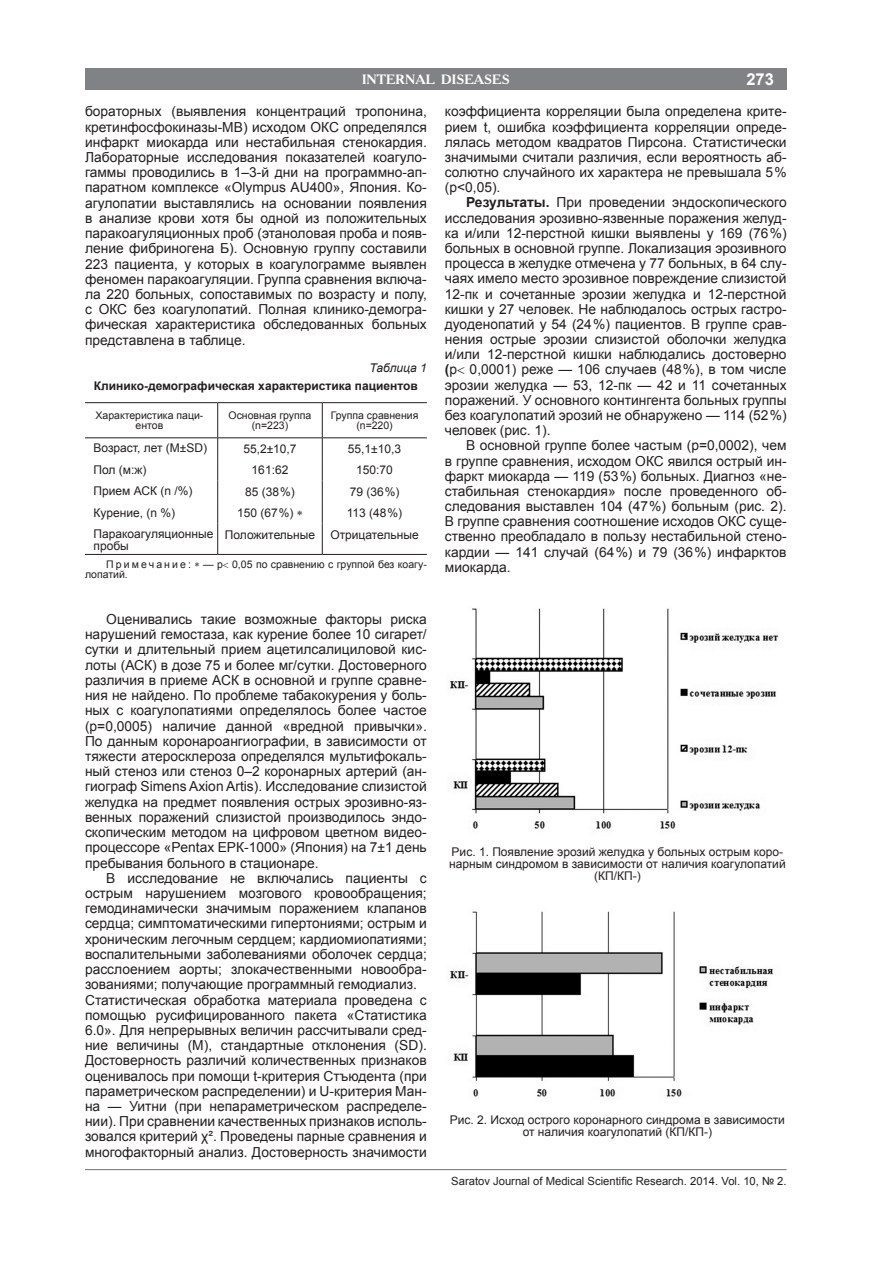
<style>
.page{position:relative;width:893px;height:1263px;background:#fff}
.page>*{position:absolute;margin:0;border:0;box-sizing:border-box;transform-origin:0 0}
.t1{font:700 16.5px "Arial";color:#fff}
.Основной_текст{font:13.8px/15.1px "Arial";color:#231f20;text-align:justify}
.t2{font:700 13.5px "Academy C";color:#fff}
.Подрисуночная{font:12px/12px "Arial";color:#231f20;text-align:center}
.Таблица_хвост{font:12px "Arial";color:#231f20}
.Таблица_боковик{font:12px/12px "Arial";color:#231f20}
.Таблица_заголовок{font:700 12px "Arial";color:#231f20}
.Таблица{font:italic 12px "Arial";color:#231f20}
.t3{font:11.25px "Arial";color:#231f20}
.Таблица_головка{font:10.5px/10.5px "Arial";color:#231f20;text-align:center}
.Таблица_сноска{font:10.5px/10.5px "Arial";color:#231f20}
.s1{font-weight:700}
</style>
<div class="page">
<hr style="left:85px;top:1169px;width:702px;height:1px;background:#808285">
<div style="left:85px;top:68px;width:702px;height:21px;background:#808285"></div>
<hr style="left:218px;top:402px;width:104px;height:1px;background:#231f20">
<hr style="left:218px;top:437px;width:104px;height:1px;background:#231f20">
<svg style="left:217px;top:438px;width:1px;height:85px"></svg>
<hr style="left:217px;top:523px;width:1px;height:31px;background:#231f20">
<hr style="left:85px;top:402px;width:133px;height:1px;background:#231f20">
<hr style="left:217px;top:403px;width:1px;height:34px;background:#231f20">
<hr style="left:85px;top:437px;width:133px;height:1px;background:#231f20">
<svg style="left:322px;top:438px;width:1px;height:85px"></svg>
<hr style="left:322px;top:523px;width:1px;height:31px;background:#231f20">
<hr style="left:322px;top:402px;width:105px;height:1px;background:#231f20">
<hr style="left:322px;top:403px;width:1px;height:34px;background:#231f20">
<hr style="left:322px;top:437px;width:105px;height:1px;background:#231f20">
<hr style="left:85px;top:554px;width:133px;height:1px;background:#231f20">
<hr style="left:218px;top:554px;width:104px;height:1px;background:#231f20">
<hr style="left:322px;top:554px;width:105px;height:1px;background:#231f20">
<img style="left:450px;top:608px;width:329px;height:221px">
<img style="left:450px;top:911px;width:323px;height:186px">
<p class="t1" style="left:746px;top:68px;width:29px">273</p>
<p class="t2" style="left:362px;top:71px;width:149px">INTERNAL DISEASES</p>
<p class="Основной_текст" style="left:85px;top:104px;width:343px">бораторных (выявления концентраций тропонина, кретинфосфокиназы-МВ) исходом ОКС определялся инфаркт миокарда или нестабильная стенокардия.<br>Лабораторные исследования показателей коагуло&shy;гаммы проводились в 1–3‑й дни на программно-ап&shy;паратном комплексе «Olympus AU400», Япония. Ко&shy;агулопатии выставлялись на основании появления в анализе крови хотя бы одной из положительных паракоагуляционных проб (этаноловая проба и появ&shy;ление фибриногена Б). Основную группу составили 223 пациента, у которых в коагулограмме выявлен феномен паракоагуляции. Группа сравнения включа&shy;ла 220 больных, сопоставимых по возрасту и полу, с ОКС без коагулопатий. Полная клинико-демогра&shy;фическая характеристика обследованных больных представлена в таблице.</p>
<p class="Таблица" style="left:369px;top:360px;width:59px">Таблица 1</p>
<p class="Таблица_заголовок" style="left:94px;top:378px;width:325px">Клинико-демографическая характеристика пациентов</p>
<p class="Таблица_головка" style="left:96px;top:410px;width:109px">Характеристика паци&shy;ентов</p>
<p class="Таблица_головка" style="left:229px;top:410px;width:84px">Основная группа</p>
<p class="Основной_текст" style="left:445px;top:104px;width:343px">коэффициента корреляции была определена крите&shy;рием t, ошибка коэффициента корреляции опреде&shy;лялась методом квадратов Пирсона. Статистически значимыми считали различия, если вероятность аб&shy;солютно случайного их характера не превышала 5 % (р&lt;0,05).</p>
<p class="Основной_текст" style="left:445px;top:195px;width:343px;text-indent:21px"><span class="s1">Результаты.</span> При проведении эндоскопического исследования эрозивно-язвенные поражения желуд&shy;ка и/или 12‑перстной кишки выявлены у 169 (76 %) больных в основной группе. Локализация эрозивного процесса в желудке отмечена у 77 больных, в 64 слу&shy;чаях имело место эрозивное повреждение слизистой 12‑пк и сочетанные эрозии желудка и 12‑перстной кишки у 27 человек. Не наблюдалось острых гастро&shy;дуоденопатий у 54 (24 %) пациентов. В группе срав&shy;нения острые эрозии слизистой оболочки желудка и/или 12‑перстной кишки наблюдались достоверно <span class="s1">(</span>р 0,0001) реже — 106 случаев (48 %), в том числе эрозии желудка — 53, 12‑пк — 42 и 11 сочетанных поражений. У основного контингента больных группы без коагулопатий эрозий не обнаружено — 114 (52 %) человек (рис. 1).</p>
<p class="Основной_текст" style="left:445px;top:438px;width:343px;text-indent:21px">В основной группе более частым (р=0,0002), чем в группе сравнения, исходом ОКС явился острый ин&shy;фаркт миокарда — 119 (53 %) больных. Диагноз «не&shy;стабильная стенокардия» после проведенного об&shy;следования выставлен 104 (47 %) больным (рис. 2).<br>В группе сравнения соотношение исходов ОКС суще&shy;ственно преобладало в пользу нестабильной стено&shy;кардии — 141 случай (64 %) и 79 (36 %) инфарктов миокарда.</p>
<p class="Таблица_головка" style="left:331px;top:410px;width:89px">Группа сравнения</p>
<p class="Таблица_головка" style="left:356px;top:420px;width:38px">(n=220)</p>
<p class="Таблица_головка" style="left:252px;top:420px;width:38px">(n=223)</p>
<p class="Таблица_боковик" style="left:94px;top:442px;width:115px">Возраст, лет (М±SD)</p>
<p class="Таблица_хвост" style="left:243px;top:440px;width:55px">55,2±10,7</p>
<p class="Таблица_хвост" style="left:348px;top:440px;width:55px">55,1±10,3</p>
<p class="Таблица_боковик" style="left:94px;top:464px;width:54px">Пол (м:ж)</p>
<p class="Таблица_хвост" style="left:252px;top:462px;width:38px">161:62</p>
<p class="Таблица_хвост" style="left:356px;top:462px;width:38px">150:70</p>
<p class="Таблица_боковик" style="left:94px;top:485px;width:100px">Прием АСК (n /%)</p>
<p class="Таблица_хвост" style="left:245px;top:483px;width:51px">85 (38 %)</p>
<p class="Таблица_хвост" style="left:350px;top:483px;width:51px">79 (36 %)</p>
<p class="Таблица_боковик" style="left:94px;top:507px;width:83px">Курение, (n %)</p>
<p class="Таблица_хвост" style="left:237px;top:505px;width:58px">150 (67 %)</p>
<p class="Таблица_хвост" style="left:347px;top:505px;width:57px">113 (48 %)</p>
<p class="Таблица_боковик" style="left:94px;top:528px;width:121px">Паракоагуляционные пробы</p>
<p class="Таблица_хвост" style="left:225px;top:526px;width:92px">Положительные</p>
<p class="Таблица_хвост" style="left:330px;top:526px;width:90px">Отрицательные</p>
<p class="Таблица_сноска" style="left:85px;top:559px;width:343px;text-indent:21px">П р и м е ч а н и е : — р 0,05 по сравнению с группой без коагу&shy;лопатий.</p>
<p class="Основной_текст" style="left:85px;top:612px;width:343px;text-indent:21px">Оценивались такие возможные факторы риска нарушений гемостаза, как курение более 10 сигарет/ сутки и длительный прием ацетилсалициловой кис&shy;лоты (АСК) в дозе 75 и более мг/сутки. Достоверного различия в приеме АСК в основной и группе сравне&shy;ния не найдено. По проблеме табакокурения у боль&shy;ных с коагулопатиями определялось более частое (р=0,0005) наличие данной «вредной привычки».<br>По данным коронароангиографии, в зависимости от тяжести атеросклероза определялся мультифокаль&shy;ный стеноз или стеноз 0–2 коронарных артерий (ан&shy;гиограф Simens Axion Artis). Исследование слизистой желудка на предмет появления острых эрозивно-яз&shy;венных поражений слизистой производилось эндо&shy;скопическим методом на цифровом цветном видео&shy;процессоре «Pentax ЕРК-1000» (Япония) на 7±1 день пребывания больного в стационаре.</p>
<p class="Основной_текст" style="left:85px;top:870px;width:343px;text-align:left;text-indent:21px">В исследование не включались пациенты с острым нарушением мозгового кровообращения; гемодинамически значимым поражением клапанов сердца; симптоматическими гипертониями; острым и хроническим легочным сердцем; кардиомиопатиями; воспалительными заболеваниями оболочек сердца; расслоением аорты; злокачественными новообра&shy;зованиями; получающие программный гемодиализ.<br>Статистическая обработка материала проведена с помощью русифицированного пакета «Статистика 6.0». Для непрерывных величин рассчитывали сред&shy;ние величины (М), стандартные отклонения (SD).<br>Достоверность различий количественных признаков оценивалось при помощи t-критерия Стъюдента (при параметрическом распределении) и U-критерия Ман&shy;на — Уитни (при непараметрическом распределе&shy;нии). При сравнении качественных признаков исполь&shy;зовался критерий χ². Проведены парные сравнения и многофакторный анализ. Достоверность значимости</p>
<p class="Подрисуночная" style="left:449px;top:846px;width:338px">Рис. 1. Появление эрозий желудка у больных острым коро&shy;нарным синдромом в зависимости от наличия коагулопатий (КП/КП-)</p>
<p class="Подрисуночная" style="left:450px;top:1114px;width:337px">Рис. 2. Исход острого коронарного синдрома в зависимости от наличия коагулопатий (КП/КП-)</p>
<p class="t3" style="left:451px;top:1174px;width:337px">Saratov Journal of Medical Scientific Research. 2014. Vol. 10, № 2.</p>
</div>
